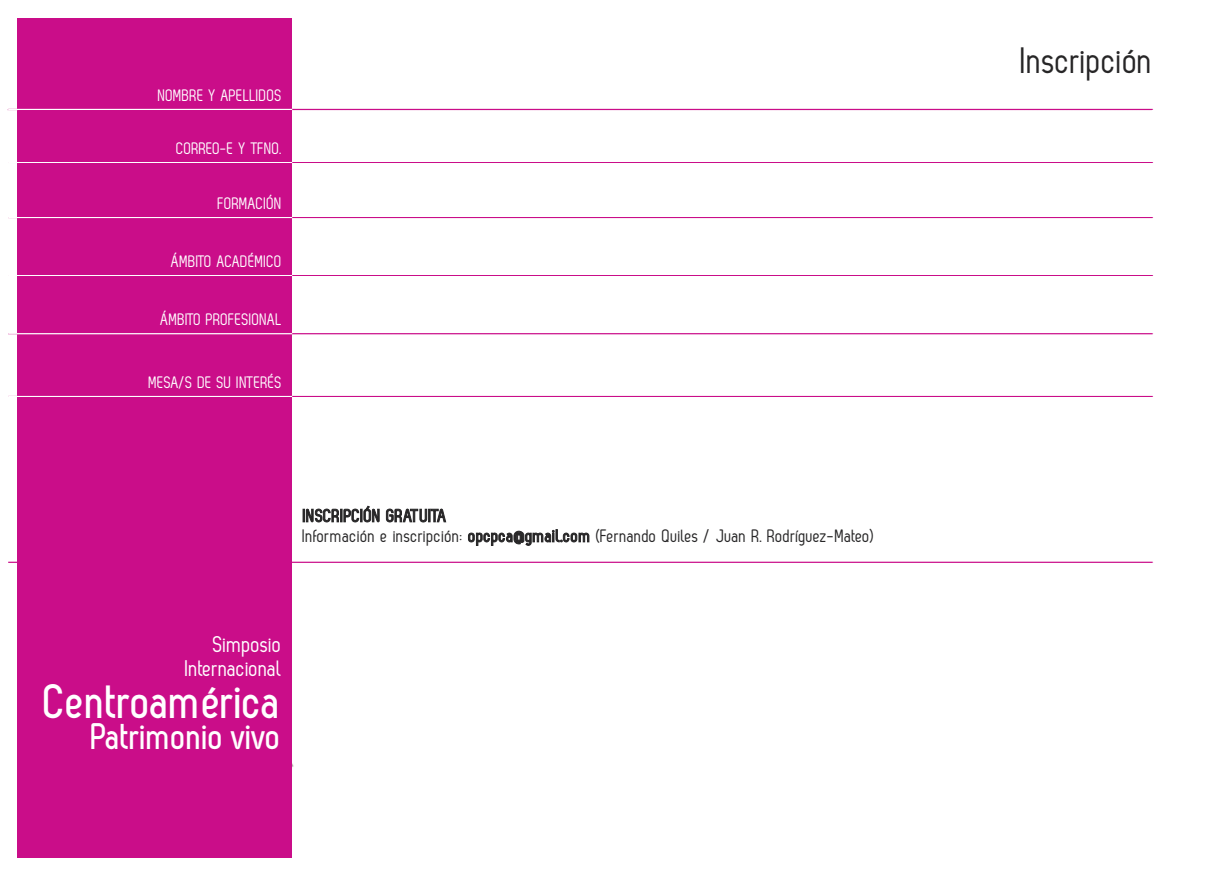
<style>
.page{position:relative;width:1227px;height:876px;background:#fff}
.page>*{position:absolute;margin:0;border:0;box-sizing:border-box;transform-origin:0 0}
.t1{font:700 48px "Zag";color:#fff}
.t2{font:700 37px "Zag";color:#fff}
.t3{font:36.6px "Zag";color:#272627}
.t4{font:22.6px/23.8px "Zag";color:#fff;text-align:right}
.t5{font:18px/20.2px "Zag";letter-spacing:.01em;color:#272627}
.t6{font:16.6px "Zag";letter-spacing:.01em;color:#fff}
.s1{font-weight:700}
</style>
<div class="page">
<div style="left:18px;top:18px;width:274px;height:839px;background:#ca0d89"></div>
<svg style="left:7px;top:109px;width:1147px;height:1px"></svg>
<svg style="left:18px;top:162px;width:1136px;height:1px"></svg>
<svg style="left:8px;top:217px;width:1146px;height:1px"></svg>
<svg style="left:18px;top:275px;width:1136px;height:1px"></svg>
<svg style="left:8px;top:333px;width:1146px;height:1px"></svg>
<svg style="left:8px;top:396px;width:1146px;height:1px"></svg>
<svg style="left:8px;top:561px;width:1145px;height:1px"></svg>
<p class="t6" style="left:158px;top:85px;width:125px">NOMBRE Y APELLIDOS</p>
<p class="t6" style="left:176px;top:138px;width:107px">CORREO-E Y TFNO.</p>
<p class="t6" style="left:218px;top:193px;width:66px">FORMACIÓN</p>
<p class="t6" style="left:172px;top:251px;width:112px">ÁMBITO ACADÉMICO</p>
<p class="t6" style="left:161px;top:309px;width:122px">ÁMBITO PROFESIONAL</p>
<p class="t6" style="left:149px;top:372px;width:135px">MESA/S DE SU INTERÉS</p>
<p class="t5" style="left:302px;top:505px;width:573px"><span class="s1">INSCRIPCIÓN GRATUITA<br></span>Información e inscripción: <span class="s1">opcpca@gmail.com</span> (Fernando Quiles / Juan R. Rodríguez-Mateo)</p>
<p class="t4" style="left:185px;top:632px;width:98px">Simposio<br>Internacional</p>
<h1 class="t1" style="left:44px;top:673px;width:239px">Centroamérica</h1>
<h2 class="t2" style="left:91px;top:714px;width:192px">Patrimonio vivo</h2>
<h3 class="t3" style="left:1021px;top:39px;width:134px">Inscripción</h3>
</div>
